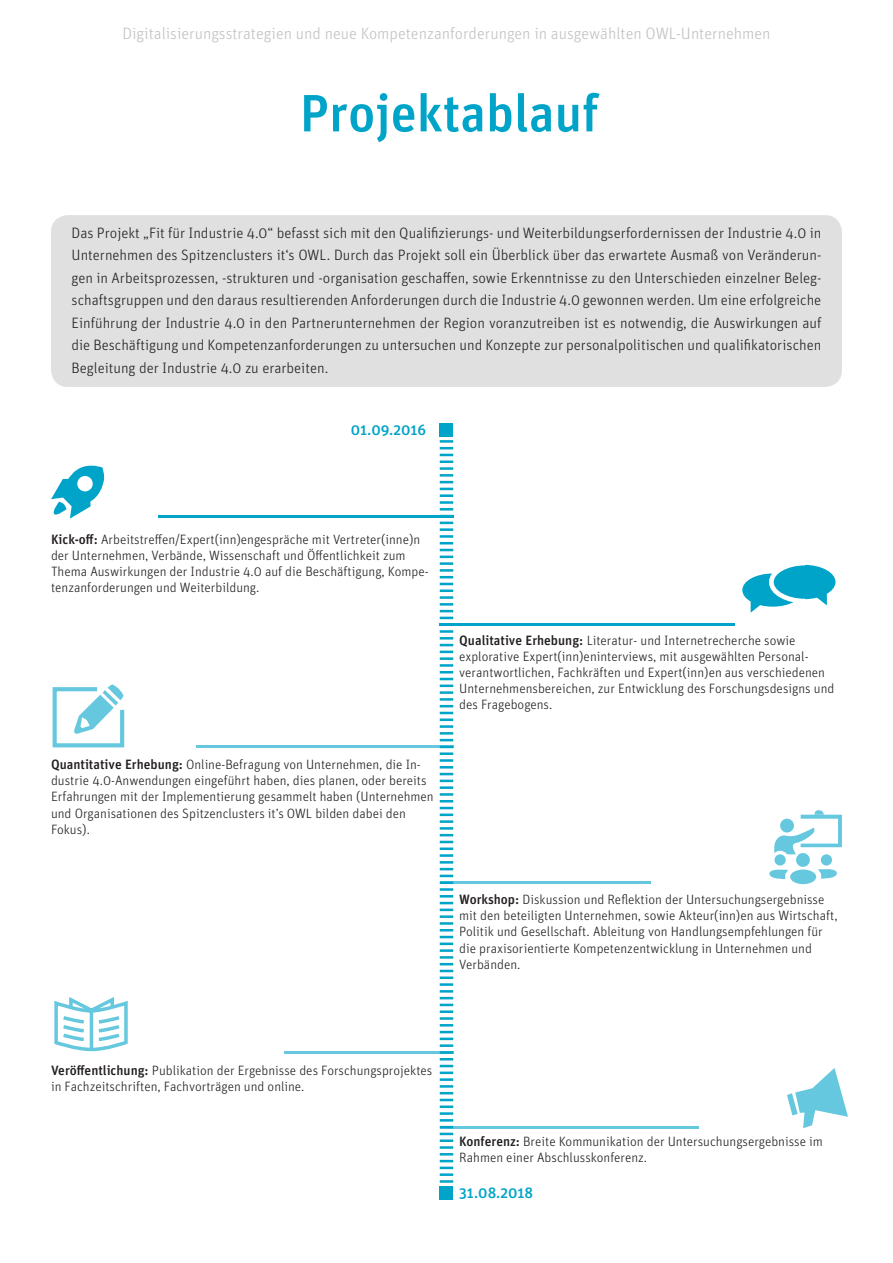
<style>
.page{position:relative;width:893px;height:1263px;background:#fff}
.page>*{position:absolute;margin:0;border:0;box-sizing:border-box;transform-origin:0 0}
.ÜberschriftKapitel{font:500 52.5px "Unit Pro";color:#00a4c8}
.Kopf_Fußzeile{font:300 16.5px "Unit Pro";color:#c1c2c4}
.Fließtext{font:300 15px/22.5px "Unit Pro";color:#231f20;text-align:justify}
.t1{font:500 15px "Unit Pro";color:#00a4c8}
.Projektablauf{font:300 13.5px/16.2px "Unit Pro";color:#231f20}
.s1{font-weight:500}
</style>
<div class="page">
<svg style="left:52px;top:684px;width:73px;height:64px"></svg>
<div style="left:796px;top:853px;width:14px;height:14px;background:#66c8de;border-radius:50%"></div>
<div style="left:821px;top:854px;width:11px;height:11px;background:#66c8de;border-radius:50%"></div>
<svg style="left:774px;top:854px;width:12px;height:11px"></svg>
<svg style="left:790px;top:869px;width:26px;height:15px"></svg>
<svg style="left:818px;top:869px;width:19px;height:10px"></svg>
<svg style="left:769px;top:869px;width:19px;height:11px"></svg>
<svg style="left:774px;top:810px;width:68px;height:44px"></svg>
<svg style="left:51px;top:465px;width:54px;height:54px"></svg>
<div style="left:77px;top:476px;width:16px;height:15px;background:#fff;border-radius:50%"></div>
<div style="left:772px;top:565px;width:63px;height:34px;background:#00a4c8;border-radius:50%"></div>
<svg style="left:742px;top:573px;width:61px;height:34px"></svg>
<svg style="left:751px;top:564px;width:76px;height:49px"></svg>
<svg style="left:787px;top:1068px;width:61px;height:60px"></svg>
<svg style="left:54px;top:997px;width:74px;height:55px"></svg>
<div style="left:51px;top:215px;width:791px;height:172px;background:#e0e0e1;border-radius:17px"></div>
<svg style="left:440px;top:440px;width:13px;height:743px"></svg>
<div style="left:440px;top:423px;width:13px;height:14px;background:#00a4c8"></div>
<div style="left:440px;top:1186px;width:13px;height:14px;background:#00a4c8"></div>
<hr style="left:158px;top:515px;width:295px;height:2px;background:#00a4c8">
<hr style="left:440px;top:623px;width:295px;height:3px;background:#00a4c8">
<hr style="left:440px;top:882px;width:211px;height:2px;background:#00a4c8">
<hr style="left:440px;top:1126px;width:259px;height:2px;background:#00a4c8">
<hr style="left:196px;top:745px;width:257px;height:3px;background:#00a4c8">
<hr style="left:284px;top:1051px;width:169px;height:3px;background:#00a4c8">
<p class="Kopf_Fußzeile" style="left:122px;top:23px;width:649px">Digitalisierungsstrategien und neue Kompetenzanforderungen in ausgewählten OWL-Unternehmen</p>
<p class="ÜberschriftKapitel" style="left:300px;top:79px;width:300px">Projektablauf</p>
<p class="Fließtext" style="left:72px;top:221px;width:751px">Das Projekt „Fit für Industrie 4.0“ befasst sich mit den Qualifizierungs- und Weiterbildungserfordernissen der Industrie 4.0 in Unternehmen des Spitzenclusters it‘s OWL. Durch das Projekt soll ein Überblick über das erwartete Ausmaß von Veränderun&shy;gen in Arbeitsprozessen, -strukturen und -organisation geschaffen, sowie Erkenntnisse zu den Unterschieden einzelner Beleg&shy;schaftsgruppen und den daraus resultierenden Anforderungen durch die Industrie 4.0 gewonnen werden. Um eine erfolgreiche Einführung der Industrie 4.0 in den Partnerunternehmen der Region voranzutreiben ist es notwendig, die Auswirkungen auf die Beschäftigung und Kompetenzanforderungen zu untersuchen und Konzepte zur personalpolitischen und qualifikatorischen Begleitung der Industrie 4.0 zu erarbeiten.</p>
<p class="t1" style="left:351px;top:421px;width:77px">01.09.2016</p>
<p class="Projektablauf" style="left:51px;top:531px;width:379px"><span class="s1">Kick-off:</span> Arbeitstreffen/Expert(inn)engespräche mit Vertreter(inne)n der Unternehmen, Verbände, Wissenschaft und Öffentlichkeit zum Thema Auswirkungen der Industrie 4.0 auf die Beschäftigung, Kompe&shy;tenzanforderungen und Weiterbildung.</p>
<p class="Projektablauf" style="left:51px;top:756px;width:384px"><span class="s1">Quantitative Erhebung:</span> Online-Befragung von Unternehmen, die In&shy;dustrie 4.0-Anwendungen eingeführt haben, dies planen, oder bereits Erfahrungen mit der Implementierung gesammelt haben (Unternehmen und Organisationen des Spitzenclusters it’s OWL bilden dabei den Fokus).</p>
<p class="Projektablauf" style="left:459px;top:632px;width:377px"><span class="s1">Qualitative Erhebung:</span> Literatur- und Internetrecherche sowie explorative Expert(inn)eninterviews, mit ausgewählten Personal&shy;verantwortlichen, Fachkräften und Expert(inn)en aus verschiedenen Unternehmensbereichen, zur Entwicklung des Forschungsdesigns und des Fragebogens.</p>
<p class="Projektablauf" style="left:459px;top:891px;width:380px"><span class="s1">Workshop:</span> Diskussion und Reflektion der Untersuchungsergebnisse mit den beteiligten Unternehmen, sowie Akteur(inn)en aus Wirtschaft, Politik und Gesellschaft. Ableitung von Handlungsempfehlungen für die praxisorientierte Kompetenzentwicklung in Unternehmen und Verbänden.</p>
<p class="Projektablauf" style="left:51px;top:1062px;width:383px"><span class="s1">Veröffentlichung:</span> Publikation der Ergebnisse des Forschungsprojektes in Fachzeitschriften, Fachvorträgen und online.</p>
<p class="Projektablauf" style="left:459px;top:1133px;width:365px"><span class="s1">Konferenz:</span> Breite Kommunikation der Untersuchungsergebnisse im<br>Rahmen einer Abschlusskonferenz.</p>
<p class="t1" style="left:459px;top:1183px;width:75px">31.08.2018</p>
</div>
